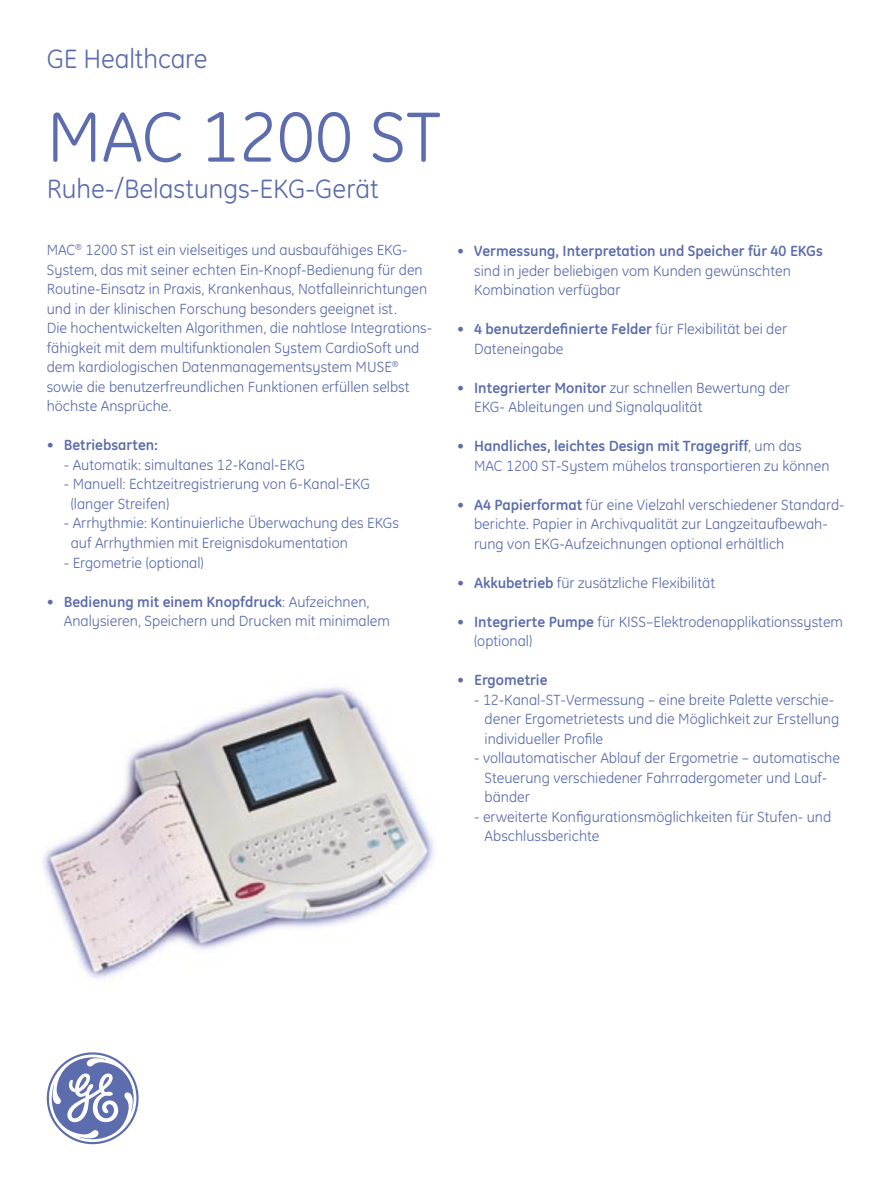
<style>
.page{position:relative;width:893px;height:1191px;background:#fff}
.page>*{position:absolute;margin:0;border:0;box-sizing:border-box;transform-origin:0 0}
.t1{font:72px "GE Inspira";color:#5c6cac}
.BAC{font:27px "GE Inspira";color:#5c6cac}
.Body_Text{font:15px/19.5px "GE Inspira";color:#5c6cac}
.Body_Text-2{font:700 15px "GE Inspira";color:#5c6cac}
.s1{font-weight:400}
.s2{font-weight:700}
</style>
<div class="page">
<svg style="left:47px;top:1052px;width:92px;height:92px"></svg>
<img style="left:42px;top:687px;width:393px;height:292px">
<p class="BAC" style="left:47px;top:43px;width:162px">GE Healthcare</p>
<p class="t1" style="left:47px;top:95px;width:395px">MAC 1200 ST</p>
<p class="BAC" style="left:47px;top:173px;width:334px">Ruhe-/Belastungs-EKG-Gerät</p>
<p class="Body_Text" style="left:47px;top:240px;width:382px">MAC<sup>®</sup> 1200 ST ist ein vielseitiges und ausbaufähiges EKG-System, das mit seiner echten Ein-Knopf-Bedienung für den Routine-Einsatz in Praxis, Krankenhaus, Notfalleinrichtungen und in der klinischen Forschung besonders geeignet ist.</p>
<p class="Body_Text" style="left:47px;top:318px;width:387px">Die hochentwickelten Algorithmen, die nahtlose Integrations-</p>
<p class="Body_Text" style="left:47px;top:338px;width:374px">fähigkeit mit dem multifunktionalen System CardioSoft und dem kardiologischen Datenmanagementsystem MUSE<sup>® </sup>sowie die benutzerfreundlichen Funktionen erfüllen selbst höchste Ansprüche.</p>
<p class="Body_Text-2" style="left:47px;top:436px;width:112px"><span class="s1">•</span> Betriebsarten:</p>
<p class="Body_Text" style="left:64px;top:455px;width:243px">- Automatik: simultanes 12-Kanal-EKG</p>
<p class="Body_Text" style="left:64px;top:474px;width:308px">- Manuell: Echtzeitregistrierung von 6-Kanal-EKG</p>
<p class="Body_Text" style="left:71px;top:494px;width:100px">(langer Streifen)</p>
<p class="Body_Text" style="left:64px;top:513px;width:337px">- Arrhythmie: Kontinuierliche Überwachung des EKGs</p>
<p class="Body_Text" style="left:71px;top:533px;width:279px">auf Arrhythmien mit Ereignisdokumentation</p>
<p class="Body_Text" style="left:64px;top:552px;width:141px">- Ergometrie (optional)</p>
<p class="Body_Text-2" style="left:47px;top:592px;width:324px"><span class="s1">•</span> Bedienung mit einem Knopfdruck<span class="s1">: Aufzeichnen,</span></p>
<p class="Body_Text" style="left:64px;top:611px;width:328px">Analysieren, Speichern und Drucken mit minimalem</p>
<p class="Body_Text-2" style="left:457px;top:241px;width:367px"><span class="s1">•</span> Vermessung, Interpretation und Speicher für 40 EKGs</p>
<p class="Body_Text" style="left:474px;top:261px;width:318px">sind in jeder beliebigen vom Kunden gewünschten</p>
<p class="Body_Text" style="left:474px;top:280px;width:148px">Kombination verfügbar</p>
<p class="Body_Text-2" style="left:457px;top:319px;width:332px"><span class="s1">•</span> 4 benutzerdefinierte Felder <span class="s1">für Flexibilität bei der</span></p>
<p class="Body_Text" style="left:474px;top:339px;width:91px">Dateneingabe</p>
<p class="Body_Text" style="left:457px;top:378px;width:334px">• <span class="s2">Integrierter Monitor</span> zur schnellen Bewertung der</p>
<p class="Body_Text" style="left:474px;top:397px;width:230px">EKG- Ableitungen und Signalqualität</p>
<p class="Body_Text-2" style="left:457px;top:436px;width:346px"><span class="s1">•</span> Handliches, leichtes Design mit Tragegriff<span class="s1">, um das</span></p>
<p class="Body_Text" style="left:474px;top:456px;width:357px">MAC 1200 ST-System mühelos transportieren zu können</p>
<p class="Body_Text" style="left:457px;top:495px;width:389px">• <span class="s2">A4 Papierformat</span> für eine Vielzahl verschiedener Standard-</p>
<p class="Body_Text" style="left:474px;top:514px;width:355px">berichte. Papier in Archivqualität zur Langzeitaufbewah-</p>
<p class="Body_Text" style="left:474px;top:534px;width:312px">rung von EKG-Aufzeichnungen optional erhältlich</p>
<p class="Body_Text" style="left:457px;top:573px;width:259px">• <span class="s2">Akkubetrieb</span> für zusätzliche Flexibilität</p>
<p class="Body_Text" style="left:457px;top:612px;width:388px">• <span class="s2">Integrierte Pumpe</span> für KISS–Elektrodenapplikationssystem</p>
<p class="Body_Text" style="left:474px;top:631px;width:60px">(optional)</p>
<p class="Body_Text-2" style="left:457px;top:670px;width:92px"><span class="s1">•</span> Ergometrie</p>
<p class="Body_Text" style="left:474px;top:690px;width:361px">- 12-Kanal-ST-Vermessung – eine breite Palette verschie-</p>
<p class="Body_Text" style="left:485px;top:709px;width:356px">dener Ergometrietests und die Möglichkeit zur Erstellung</p>
<p class="Body_Text" style="left:485px;top:729px;width:120px">individueller Profile</p>
<p class="Body_Text" style="left:474px;top:748px;width:367px">- vollautomatischer Ablauf der Ergometrie – automatische</p>
<p class="Body_Text" style="left:485px;top:768px;width:344px">Steuerung verschiedener Fahrradergometer und Lauf-</p>
<p class="Body_Text" style="left:485px;top:787px;width:47px">bänder</p>
<p class="Body_Text" style="left:474px;top:807px;width:359px">- erweiterte Konfigurationsmöglichkeiten für Stufen- und</p>
<p class="Body_Text" style="left:485px;top:826px;width:116px">Abschlussberichte</p>
</div>
